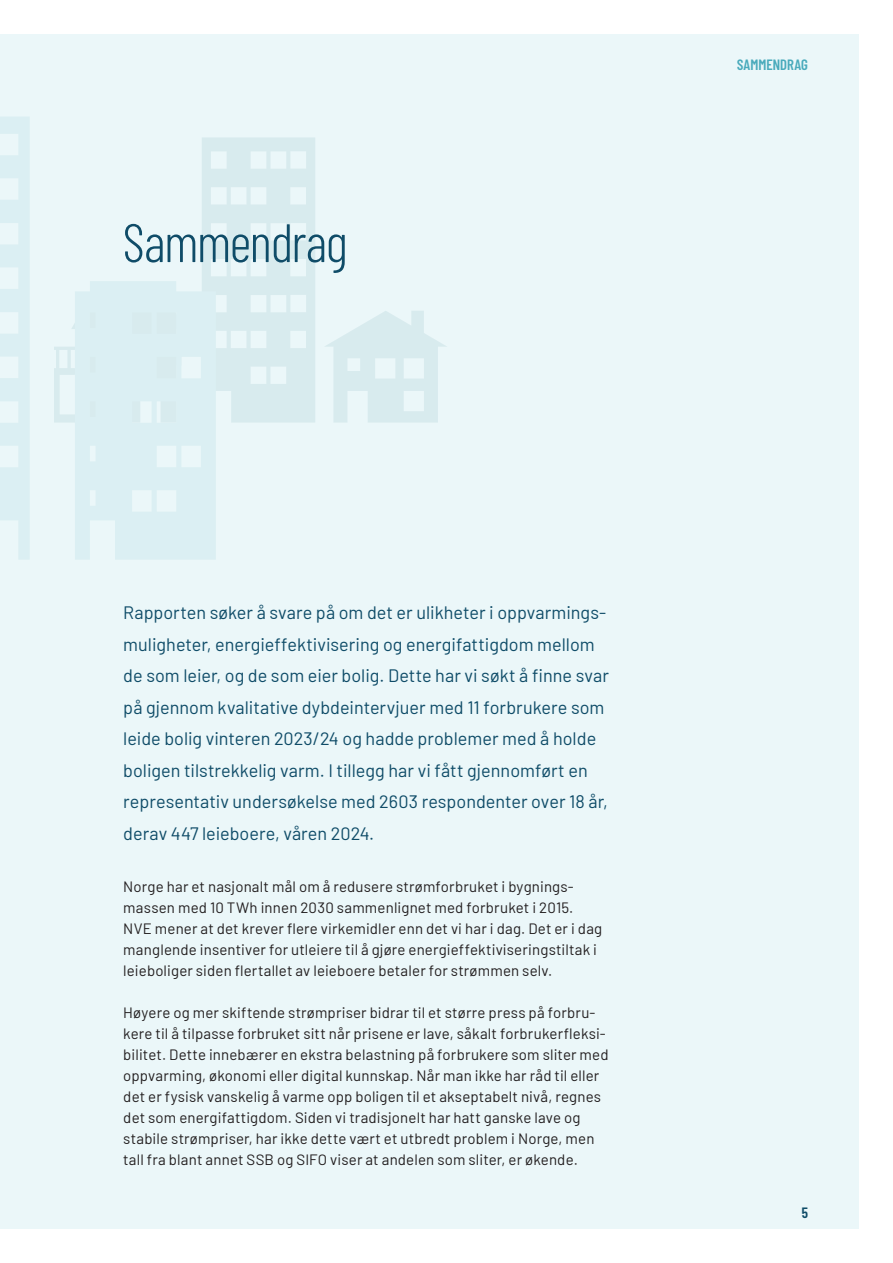
<style>
.page{position:relative;width:893px;height:1263px;background:#fff}
.page>*{position:absolute;margin:0;border:0;box-sizing:border-box;transform-origin:0 0}
.Tittel_2_36_42_Light{font:300 54px "Barlow Condensed";letter-spacing:-.01em;color:#0f4c68}
.ingress{font:18px/31.5px "Barlow";color:#0f4c68}
.t1{font:15px/21px "Barlow";letter-spacing:.01em;color:#231f20}
.t2{font:600 15px "Barlow Condensed";letter-spacing:.01em;color:#4aabbc}
.t3{font:600 15px "Barlow Condensed";color:#0f4c68}
</style>
<div class="page">
<div style="left:0;top:34px;width:859px;height:1195px;background:#ebf7f9"></div>
<svg style="left:325px;top:311px;width:122px;height:112px"></svg>
<svg style="left:54px;top:137px;width:261px;height:423px"></svg>
<svg style="left:0;top:117px;width:30px;height:443px"></svg>
<p class="Tittel_2_36_42_Light" style="left:123px;top:204px;width:226px">Sammendrag</p>
<p class="t2" style="left:737px;top:54px;width:72px">SAMMENDRAG</p>
<p class="ingress" style="left:123px;top:595px;width:487px">Rapporten søker å svare på om det er ulikheter i oppvarmings&shy;muligheter, energieffektivisering og energifattigdom mellom de som leier, og de som eier bolig. Dette har vi søkt å finne svar på gjennom kvalitative dybdeintervjuer med 11 forbrukere som leide bolig vinteren 2023/24 og hadde problemer med å holde boligen tilstrekkelig varm. I tillegg har vi fått gjennomført en representativ undersøkelse med 2603 respondenter over 18 år, derav 447 leieboere, våren 2024.</p>
<p class="t1" style="left:123px;top:875px;width:480px">Norge har et nasjonalt mål om å redusere strømforbruket i bygnings&shy;massen med 10 TWh innen 2030 sammenlignet med forbruket i 2015.<br>NVE mener at det krever flere virkemidler enn det vi har i dag. Det er i dag manglende insentiver for utleiere til å gjøre energieffektiviseringstiltak i leieboliger siden flertallet av leieboere betaler for strømmen selv.</p>
<p class="t1" style="left:123px;top:1001px;width:487px">Høyere og mer skiftende strømpriser bidrar til et større press på forbru&shy;kere til å tilpasse forbruket sitt når prisene er lave, såkalt forbrukerfleksi&shy;bilitet. Dette innebærer en ekstra belastning på forbrukere som sliter med oppvarming, økonomi eller digital kunnskap. Når man ikke har råd til eller det er fysisk vanskelig å varme opp boligen til et akseptabelt nivå, regnes det som energifattigdom. Siden vi tradisjonelt har hatt ganske lave og stabile strømpriser, har ikke dette vært et utbredt problem i Norge, men tall fra blant annet SSB og SIFO viser at andelen som sliter, er økende.</p>
<p class="t3" style="left:802px;top:1201px;width:8px">5</p>
</div>
